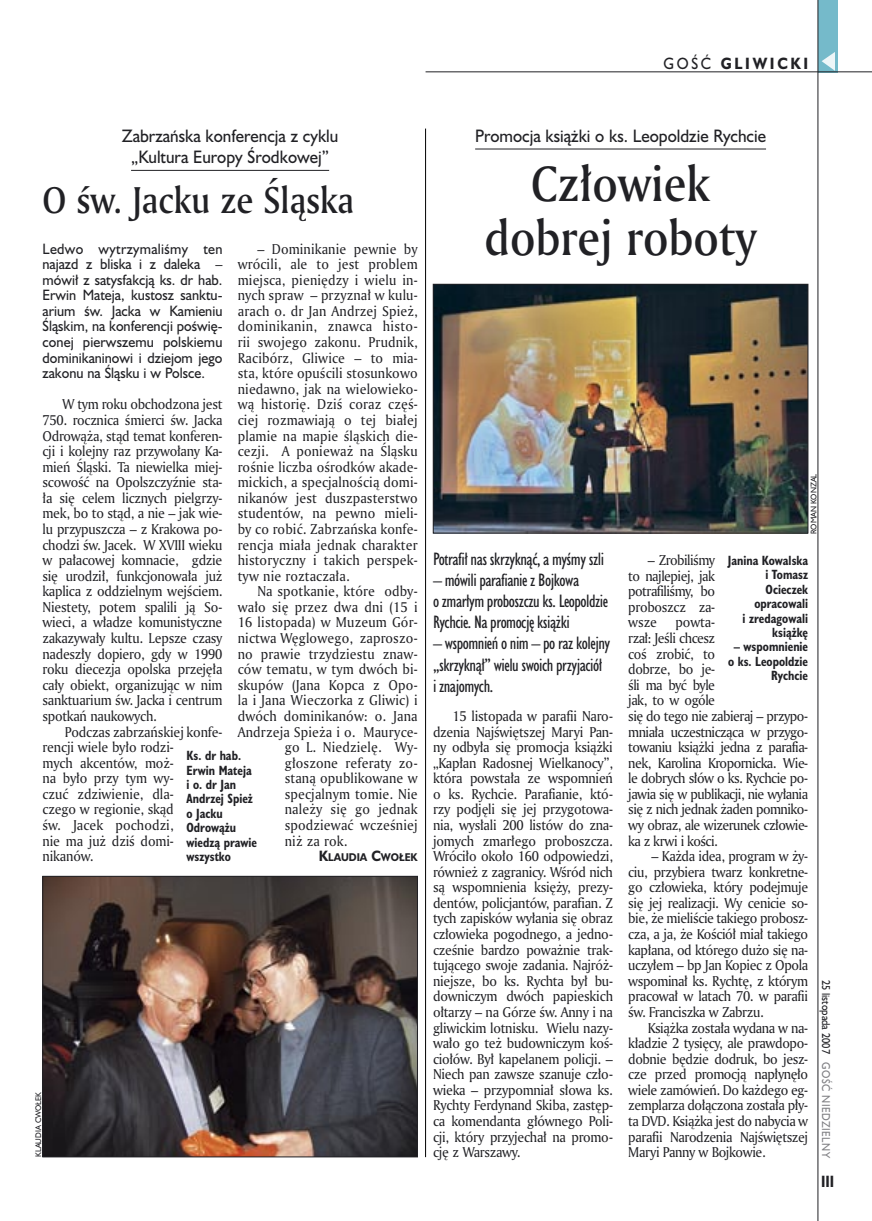
<style>
.page{position:relative;width:872px;height:1221px;background:#fff}
.page>*{position:absolute;margin:0;border:0;box-sizing:border-box;transform-origin:0 0}
._05a_tytyl_AmMd_32_pt{font:48px/54px "Amerigo Md PL";color:#212125;text-align:center;scale:.9 1}
._05-9_tytyl_AmMd_24_pt{font:36px "Amerigo Md PL";color:#212125;scale:.9 1}
._06-4_lead_lokal_HuCn_11_pt{font:16.5px/21px "Humanst 521 Cn PL";letter-spacing:-.03em;color:#212125}
._04-3_nadtytul_lokal{font:16.5px/21px "Humanst 521 PL";color:#212125;text-align:center;scale:.94 1}
._15b_temat_prawo{font:700 15px "Humanst 521 PL";letter-spacing:.2em;color:#212125;scale:.9 1}
._17_pagina_prawa{font:700 15px "Humanst 521 Cn PL";color:#212125;scale:.94 1}
._01_body_tekst{font:13.8px/15.6px "Amerigo PL";letter-spacing:-.02em;color:#212125;text-align:justify;scale:.94 1}
._01_body_tekst-2{font:13.8px "Amerigo PL";letter-spacing:.01em;color:#212125;scale:.94 1}
._01_body_tekst-3{font:13.8px/15.6px "Amerigo PL";letter-spacing:-.04em;color:#212125;scale:.94 1}
._06-5_lead_lokal_maly_Hu_9_pt{font:13.8px/15.6px "Humanst 521 PL";color:#212125;text-align:justify;scale:.94 1}
._09_podpis_zdjecia_HuCnB{font:700 12.3px/14.4px "Humanst 521 Cn PL";color:#212125;text-align:right;scale:.94 1}
._19_data_prawa{font:10.5px "Humanst 521 PL";color:#212125;scale:.9 1}
._19a_data_prawa_GOSC{font:10.5px "Humanst 521 PL";letter-spacing:.05em;color:#7f7f83;scale:.9 1}
._12a_autor_na_koncu_HuBd{font:700 10.35px "Humanst 521 PL";color:#212125;scale:.9 1}
._09a_autor_zdjecia_Hu_5_pt{font:7.5px "Humanst 521 PL";color:#212125;scale:.94 1}
.s1{font-weight:400}
.s2{font-size:13.8px}
</style>
<div class="page">
<div style="left:818px;top:0;width:19px;height:72px;background:#75baca"></div>
<svg style="left:821px;top:52px;width:14px;height:19px"></svg>
<hr style="left:425px;top:72px;width:447px;height:1px;background:#212125">
<hr style="left:817px;top:0;width:1px;height:1220px;background:#212125">
<hr style="left:131px;top:170px;width:198px;height:1px;background:#212125">
<hr style="left:475px;top:149px;width:291px;height:1px;background:#212125">
<img style="left:45px;top:878px;width:371px;height:276px">
<div style="left:43px;top:876px;width:375px;height:280px;border:1px solid #212125"></div>
<img style="left:435px;top:286px;width:371px;height:245px">
<div style="left:433px;top:284px;width:375px;height:249px;border:1px solid #212125"></div>
<hr style="left:425px;top:129px;width:1px;height:1027px;background:#000">
<p class="_15b_temat_prawo" style="left:663px;top:53px;width:162px"><span class="s1">GOŚĆ</span> GLIWICKI</p>
<p class="_04-3_nadtytul_lokal" style="left:122px;top:125px;width:232px">Zabrzańska konferencja z cyklu „Kultura Europy Środkowej”</p>
<p class="_05-9_tytyl_AmMd_24_pt" style="left:43px;top:175px;width:347px">O św. Jacku ze Śląska</p>
<p class="_01_body_tekst" style="left:238px;top:240px;width:193px;text-indent:20px">– Dominikanie pewnie by wrócili, ale to jest problem miejsca, pieniędzy i wielu in&shy;nych spraw – przyznał w kulu&shy;arach o. dr Jan Andrzej Spież, dominikanin, znawca histo&shy;rii swojego zakonu. Prudnik, Racibórz, Gliwice – to mia&shy;sta, które opuścili stosunkowo niedawno, jak na wielowieko&shy;wą historię. Dziś coraz częś&shy;ciej rozmawiają o tej białej plamie na mapie śląskich die&shy;cezji. A ponieważ na Śląsku rośnie liczba ośrodków akade&shy;mickich, a specjalnością domi&shy;nikanów jest duszpasterstwo studentów, na pewno mieli&shy;by co robić. Zabrzańska konfe&shy;rencja miała jednak charakter historyczny i takich perspek&shy;tyw nie roztaczała.</p>
<p class="_01_body_tekst-2" style="left:257px;top:582px;width:172px">Na spotkanie, które odby-</p>
<p class="_01_body_tekst-2" style="left:238px;top:597px;width:193px">wało się przez dwa dni (15 i</p>
<p class="_01_body_tekst-2" style="left:238px;top:613px;width:193px">16 listopada) w Muzeum Gór-</p>
<p class="_01_body_tekst-2" style="left:238px;top:629px;width:193px">nictwa Węglowego, zaproszo-</p>
<p class="_01_body_tekst-2" style="left:238px;top:644px;width:193px">no prawie trzydziestu znaw-</p>
<p class="_01_body_tekst-2" style="left:238px;top:660px;width:193px">ców tematu, w tym dwóch bi-</p>
<p class="_01_body_tekst-2" style="left:238px;top:675px;width:193px">skupów (Jana Kopca z Opo-</p>
<p class="_01_body_tekst-2" style="left:238px;top:691px;width:193px">la i Jana Wieczorka z Gliwic) i</p>
<p class="_01_body_tekst-2" style="left:238px;top:706px;width:193px">dwóch dominikanów: o. Jana</p>
<p class="_01_body_tekst-2" style="left:238px;top:722px;width:193px">Andrzeja Spieża i o. Mauryce-</p>
<p class="_01_body_tekst-2" style="left:285px;top:738px;width:143px">go L. Niedzielę. Wy-</p>
<p class="_01_body_tekst-2" style="left:285px;top:753px;width:143px">głoszone referaty zo-</p>
<p class="_01_body_tekst-2" style="left:285px;top:769px;width:143px">staną opublikowane w</p>
<p class="_01_body_tekst-2" style="left:285px;top:784px;width:143px">specjalnym tomie. Nie</p>
<p class="_01_body_tekst-2" style="left:285px;top:800px;width:143px">należy się go jednak</p>
<p class="_01_body_tekst-2" style="left:285px;top:815px;width:143px">spodziewać wcześniej</p>
<p class="_01_body_tekst" style="left:285px;top:832px;width:68px">niż za rok.</p>
<p class="_12a_autor_na_koncu_HuBd" style="left:319px;top:850px;width:111px"><span class="s2">K</span>LAUDIA <span class="s2">C</span>WOŁEK</p>
<p class="_06-5_lead_lokal_maly_Hu_9_pt" style="left:43px;top:240px;width:193px">Ledwo wytrzymaliśmy ten najazd z bliska i z daleka – mówił z satysfakcją ks. dr hab.<br>Erwin Mateja, kustosz sanktu&shy;arium św. Jacka w Kamieniu Śląskim, na konferencji poświę&shy;conej pierwszemu polskiemu dominikaninowi i dziejom jego zakonu na Śląsku i w Polsce.</p>
<p class="_01_body_tekst" style="left:43px;top:396px;width:193px;text-indent:20px">W tym roku obchodzona jest 750. rocznica śmierci św. Jacka Odrowąża, stąd temat konferen&shy;cji i kolejny raz przywołany Ka&shy;mień Śląski. Ta niewielka miej&shy;scowość na Opolszczyźnie sta&shy;ła się celem licznych pielgrzy&shy;mek, bo to stąd, a nie – jak wie&shy;lu przypuszcza – z Krakowa po&shy;chodzi św. Jacek. W XVIII wieku w pałacowej komnacie, gdzie się urodził, funkcjonowała już kaplica z oddzielnym wejściem.<br>Niestety, potem spalili ją So&shy;wieci, a władze komunistyczne zakazywały kultu. Lepsze czasy nadeszły dopiero, gdy w 1990 roku diecezja opolska przejęła cały obiekt, organizując w nim sanktuarium św. Jacka i centrum spotkań naukowych.</p>
<p class="_01_body_tekst" style="left:43px;top:723px;width:193px;text-align:left;text-indent:22px">Podczas zabrzańskiej konfe&shy;rencji wiele było rodzi-<br>mych akcentów, moż-<br>na było przy tym wy-<br>czuć zdziwienie, dla-<br>czego w regionie, skąd<br>św. Jacek pochodzi,<br>nie ma już dziś domi&shy;nikanów.</p>
<p class="_09_podpis_zdjecia_HuCnB" style="left:186px;top:748px;width:77px;text-align:left">Ks. dr hab.<br>Erwin Mateja i o. dr Jan<br>Andrzej Spież o Jacku<br>Odrowążu wiedzą prawie wszystko</p>
<p class="_09a_autor_zdjecia_Hu_5_pt" style="left:33px;top:1156px;width:71px;rotate:-90deg">KLAUDIA CWOŁEK</p>
<p class="_04-3_nadtytul_lokal" style="left:475px;top:125px;width:311px">Promocja książki o ks. Leopoldzie Rychcie</p>
<p class="_05a_tytyl_AmMd_32_pt" style="left:484px;top:155px;width:304px">Człowiek dobrej roboty</p>
<p class="_09a_autor_zdjecia_Hu_5_pt" style="left:808px;top:534px;width:66px;rotate:-90deg">ROMAN KONZAL</p>
<p class="_06-4_lead_lokal_HuCn_11_pt" style="left:433px;top:548px;width:173px">Potrafił nas skrzyknąć, a myśmy szli</p>
<p class="_06-4_lead_lokal_HuCn_11_pt" style="left:433px;top:569px;width:177px">– mówili parafianie z Bojkowa<br>o zmarłym proboszczu ks. Leopoldzie<br>Rychcie. Na promocję książki</p>
<p class="_06-4_lead_lokal_HuCn_11_pt" style="left:433px;top:632px;width:179px">– wspomnień o nim – po raz kolejny „skrzyknął” wielu swoich przyjaciół<br>i znajomych.</p>
<p class="_01_body_tekst" style="left:433px;top:707px;width:193px;text-indent:20px">15 listopada w parafii Naro&shy;dzenia Najświętszej Maryi Pan&shy;ny odbyła się promocja książki „Kapłan Radosnej Wielkanocy”, która powstała ze wspomnień o ks. Rychcie. Parafianie, któ&shy;rzy podjęli się jej przygotowa&shy;nia, wysłali 200 listów do zna&shy;jomych zmarłego proboszcza.<br>Wróciło około 160 odpowiedzi, również z zagranicy. Wśród nich są wspomnienia księży, prezy&shy;dentów, policjantów, parafian. Z tych zapisków wyłania się obraz człowieka pogodnego, a jedno&shy;cześnie bardzo poważnie trak&shy;tującego swoje zadania. Najróż&shy;niejsze, bo ks. Rychta był bu&shy;downiczym dwóch papieskich ołtarzy – na Górze św. Anny i na gliwickim lotnisku. Wielu nazy&shy;wało go też budowniczym koś&shy;ciołów. Był kapelanem policji. – Niech pan zawsze szanuje czło&shy;wieka – przypomniał słowa ks.<br>Rychty Ferdynand Skiba, zastęp&shy;ca komendanta głównego Poli&shy;cji, który przyjechał na promo&shy;cję z Warszawy.</p>
<p class="_01_body_tekst" style="left:628px;top:552px;width:94px;text-indent:20px">– Zrobiliśmy to najlepiej, jak potrafiliśmy, bo proboszcz za&shy;wsze</p>
<p class="_09_podpis_zdjecia_HuCnB" style="left:728px;top:553px;width:87px">Janina Kowalska i Tomasz<br>Ocieczek opracowali<br>i zredagowali książkę</p>
<p class="_09_podpis_zdjecia_HuCnB" style="left:728px;top:639px;width:87px">– wspomnienie o ks. Leopoldzie<br>Rychcie</p>
<p class="_01_body_tekst-3" style="left:628px;top:614px;width:193px;text-indent:47px">powta-<br>rzał: Jeśli chcesz<br>coś zrobić, to<br>dobrze, bo je-<br>śli ma być byle<br>jak, to w ogóle<br>się do tego nie zabieraj – przypo&shy;mniała uczestnicząca w przygo&shy;towaniu książki jedna z parafia&shy;nek, Karolina Kropornicka. Wie&shy;le dobrych słów o ks. Rychcie po&shy;jawia się w publikacji, nie wyłania się z nich jednak żaden pomniko&shy;wy obraz, ale wizerunek człowie&shy;ka z krwi i kości.</p>
<p class="_01_body_tekst" style="left:628px;top:848px;width:193px;text-indent:23px">– Każda idea, program w ży&shy;ciu, przybiera twarz konkretne&shy;go człowieka, który podejmuje się jej realizacji. Wy cenicie so&shy;bie, że mieliście takiego probosz&shy;cza, a ja, że Kościół miał takiego kapłana, od którego dużo się na&shy;uczyłem – bp Jan Kopiec z Opola wspominał ks. Rychtę, z którym pracował w latach 70. w parafii św. Franciszka w Zabrzu.</p>
<p class="_01_body_tekst" style="left:628px;top:1019px;width:193px;text-indent:20px">Książka została wydana w na&shy;kładzie 2 tysięcy, ale prawdopo&shy;dobnie będzie dodruk, bo jesz&shy;cze przed promocją napłynęło wiele zamówień. Do każdego eg&shy;zemplarza dołączona została pły&shy;ta DVD. Książka jest do nabycia w parafii Narodzenia Najświętszej Maryi Panny w Bojkowie.</p>
<p class="_19_data_prawa" style="left:833px;top:979px;width:84px;rotate:90deg">25 listopada 2007</p>
<p class="_19a_data_prawa_GOSC" style="left:833px;top:1062px;width:108px;rotate:90deg">GOŚĆ NIEDZIELNY</p>
<p class="_17_pagina_prawa" style="left:821px;top:1171px;width:15px">III</p>
</div>
